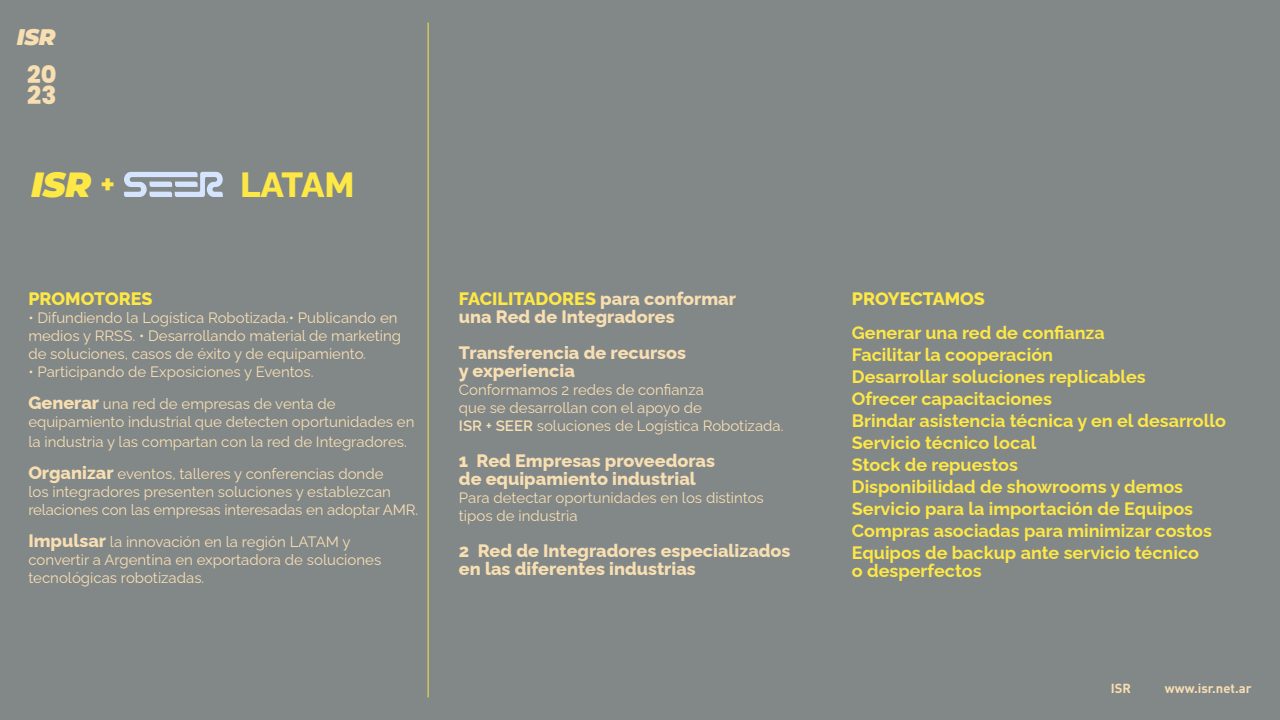
<style>
.page{position:relative;width:1280px;height:720px;background:#828788}
.page>*{position:absolute;margin:0;border:0;box-sizing:border-box;transform-origin:0 0}
.t1{font:800 35px "Raleway";letter-spacing:-.035em;color:#fde846}
.t2{font:italic 900 35px "Montserrat";color:#fde846}
.t3{font:800 24.8px "Poppins";color:#f8dfb2}
.t4{font:800 24px "Poppins";color:#f8dfb2}
.t5{font:italic 900 22.6px "Montserrat";color:#f8dfb2}
.t6{font:700 18px/22px "Raleway";color:#fde846}
.t7{font:800 18px/18px "Raleway";color:#f8dfb2}
.t8{font:800 18px "Raleway";color:#fde846}
.t9{font:15px/18px "Raleway";color:#f8dfb2}
.t10{font:700 13px "DIN";color:#f8dfb2}
.s1{font-family:"Raleway";font-weight:700;font-style:normal;font-size:36px}
.s2{font-weight:800;font-size:18px}
.s3{color:#fde846}
.s4{font-weight:600}
</style>
<div class="page">
<hr style="left:428px;top:22px;width:1px;height:676px;background:#fde846">
<svg style="left:124px;top:172px;width:99px;height:25px"></svg>
<h3 class="t5" style="left:17px;top:22px;width:40px">ISR</h3>
<h3 class="t4" style="left:27px;top:61px;width:31px">20</h3>
<h2 class="t3" style="left:27px;top:81px;width:31px">23</h2>
<h1 class="t2" style="left:31px;top:161px;width:86px">ISR <span class="s1">+</span></h1>
<h1 class="t1" style="left:240px;top:157px;width:116px">LATAM</h1>
<p class="t8" style="left:28px;top:284px;width:126px">PROMOTORES</p>
<p class="t9" style="left:28px;top:307px;width:374px">• Difundiendo la Logística Robotizada.• Publicando en medios y RRSS. • Desarrollando material de marketing de soluciones, casos de éxito y de equipamiento.</p>
<p class="t9" style="left:28px;top:354px;width:309px;line-height:32px">• Participando de Exposiciones y Eventos.<br><span class="s2">Generar</span> una red de empresas de venta de</p>
<p class="t9" style="left:28px;top:410px;width:388px;line-height:20px">equipamiento industrial que detecten oportunidades en la industria y las compartan con la red de Integradores.</p>
<p class="t9" style="left:28px;top:463px;width:391px"><span class="s2">Organizar</span> eventos, talleres y conferencias donde<br>los integradores presenten soluciones y establezcan relaciones con las empresas interesadas en adoptar AMR.</p>
<p class="t9" style="left:28px;top:531px;width:354px"><span class="s2">Impulsar</span> la innovación en la región LATAM y convertir a Argentina en exportadora de soluciones tecnológicas robotizadas.</p>
<p class="t7" style="left:459px;top:287px;width:279px"><span class="s3">FACILITADORES</span> para conformar una Red de Integradores</p>
<p class="t7" style="left:459px;top:341px;width:229px">Transferencia de recursos y experiencia</p>
<p class="t9" style="left:459px;top:379px;width:326px">Conformamos 2 redes de confianza<br>que se desarrollan con el apoyo de<br><span class="s4">ISR + SEER</span> soluciones de Logística Robotizada.</p>
<p class="t7" style="left:459px;top:449px;width:258px">1 Red Empresas proveedoras de equipamiento industrial</p>
<p class="t9" style="left:459px;top:487px;width:306px">Para detectar oportunidades en los distintos tipos de industria</p>
<p class="t7" style="left:459px;top:539px;width:333px">2 Red de Integradores especializados en las diferentes industrias</p>
<p class="t8" style="left:852px;top:284px;width:135px">PROYECTAMOS</p>
<p class="t6" style="left:852px;top:319px;width:376px">Generar una red de confianza<br>Facilitar la cooperación<br>Desarrollar soluciones replicables<br>Ofrecer capacitaciones<br>Brindar asistencia técnica y en el desarrollo Servicio técnico local<br>Stock de repuestos<br>Disponibilidad de showrooms y demos Servicio para la importación de Equipos Compras asociadas para minimizar costos Equipos de backup ante servicio técnico</p>
<p class="t6" style="left:852px;top:557px;width:131px">o desperfectos</p>
<p class="t10" style="left:1111px;top:680px;width:22px">ISR</p>
<p class="t10" style="left:1165px;top:680px;width:88px">www.isr.net.ar</p>
</div>
